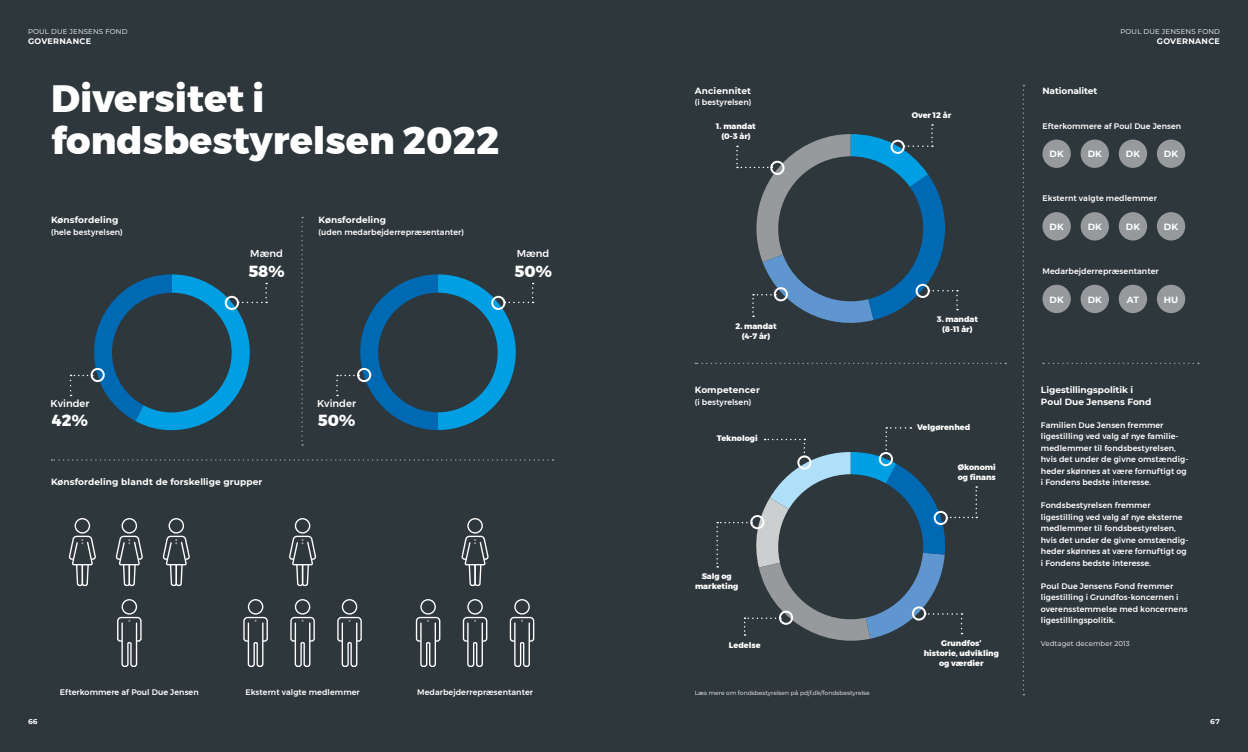
<style>
.page{position:relative;width:1248px;height:752px;background:#fff}
.page>*{position:absolute;margin:0;border:0;box-sizing:border-box;transform-origin:0 0}
.t1{font:800 38px/42px "Montserrat";color:#fff}
.t2{font:800 16px "Montserrat";color:#fff}
.t3{font:500 10px "Montserrat";color:#fff}
.t4{font:700 9px/11.5px "Montserrat";letter-spacing:.01em;color:#fff}
.t5{font:700 9px "Montserrat";letter-spacing:-.01em;color:#fff}
.t6{font:500 8px/11.5px "Montserrat";letter-spacing:.01em;color:#fff}
.t7{font:800 8px/10px "Montserrat";color:#fff;text-align:center}
.t8{font:700 8px "Montserrat";letter-spacing:.04em;color:#fff}
.t9{font:7px "Montserrat";letter-spacing:.02em;color:#fff}
.t10{font:700 7px "Montserrat";color:#fff}
.t11{font:6px "Montserrat";color:#fff}
</style>
<div class="page">
<div style="left:0;top:0;width:1247px;height:751px;background:#2e373b"></div>
<div style="left:122px;top:598px;width:15px;height:16px;border:1px solid #fff;border-radius:50%"></div>
<svg style="left:117px;top:616px;width:25px;height:51px"></svg>
<div style="left:75px;top:517px;width:15px;height:16px;border:1px solid #fff;border-radius:50%"></div>
<svg style="left:69px;top:535px;width:27px;height:51px"></svg>
<div style="left:122px;top:517px;width:15px;height:16px;border:1px solid #fff;border-radius:50%"></div>
<svg style="left:116px;top:535px;width:27px;height:51px"></svg>
<div style="left:168px;top:517px;width:16px;height:16px;border:1px solid #fff;border-radius:50%"></div>
<svg style="left:163px;top:535px;width:27px;height:51px"></svg>
<div style="left:295px;top:598px;width:15px;height:16px;border:1px solid #fff;border-radius:50%"></div>
<svg style="left:290px;top:616px;width:25px;height:51px"></svg>
<div style="left:248px;top:598px;width:15px;height:16px;border:1px solid #fff;border-radius:50%"></div>
<svg style="left:243px;top:616px;width:25px;height:51px"></svg>
<div style="left:295px;top:517px;width:15px;height:16px;border:1px solid #fff;border-radius:50%"></div>
<svg style="left:289px;top:535px;width:28px;height:51px"></svg>
<div style="left:342px;top:598px;width:15px;height:16px;border:1px solid #fff;border-radius:50%"></div>
<svg style="left:337px;top:616px;width:25px;height:51px"></svg>
<div style="left:467px;top:598px;width:16px;height:16px;border:1px solid #fff;border-radius:50%"></div>
<svg style="left:462px;top:616px;width:26px;height:51px"></svg>
<div style="left:420px;top:598px;width:16px;height:16px;border:1px solid #fff;border-radius:50%"></div>
<svg style="left:415px;top:616px;width:26px;height:51px"></svg>
<div style="left:467px;top:517px;width:16px;height:16px;border:1px solid #fff;border-radius:50%"></div>
<svg style="left:461px;top:535px;width:28px;height:51px"></svg>
<div style="left:514px;top:598px;width:16px;height:16px;border:1px solid #fff;border-radius:50%"></div>
<svg style="left:509px;top:616px;width:26px;height:51px"></svg>
<svg style="left:52px;top:459px;width:501px;height:1px"></svg>
<svg style="left:1022px;top:85px;width:2px;height:610px"></svg>
<svg style="left:1042px;top:362px;width:156px;height:2px"></svg>
<svg style="left:695px;top:362px;width:311px;height:2px"></svg>
<svg style="left:716px;top:427px;width:261px;height:214px"></svg>
<div style="left:933px;top:510px;width:14px;height:14px;border:2px solid #fff;border-radius:50%"></div>
<div style="left:878px;top:452px;width:14px;height:14px;border:2px solid #fff;border-radius:50%"></div>
<div style="left:797px;top:455px;width:14px;height:14px;border:2px solid #fff;border-radius:50%"></div>
<div style="left:911px;top:606px;width:15px;height:14px;border:2px solid #fff;border-radius:50%"></div>
<div style="left:778px;top:610px;width:15px;height:14px;border:2px solid #fff;border-radius:50%"></div>
<div style="left:750px;top:514px;width:14px;height:15px;border:2px solid #fff;border-radius:50%"></div>
<div style="left:1042px;top:139px;width:28px;height:29px;background:#979a9c;border-radius:50%"></div>
<div style="left:1080px;top:139px;width:28px;height:29px;background:#979a9c;border-radius:50%"></div>
<div style="left:1118px;top:139px;width:28px;height:29px;background:#979a9c;border-radius:50%"></div>
<div style="left:1156px;top:139px;width:29px;height:29px;background:#979a9c;border-radius:50%"></div>
<div style="left:1042px;top:212px;width:28px;height:28px;background:#979a9c;border-radius:50%"></div>
<div style="left:1080px;top:212px;width:28px;height:28px;background:#979a9c;border-radius:50%"></div>
<div style="left:1118px;top:212px;width:28px;height:28px;background:#979a9c;border-radius:50%"></div>
<div style="left:1156px;top:212px;width:29px;height:28px;background:#979a9c;border-radius:50%"></div>
<div style="left:1042px;top:284px;width:28px;height:29px;background:#979a9c;border-radius:50%"></div>
<div style="left:1080px;top:284px;width:28px;height:29px;background:#979a9c;border-radius:50%"></div>
<div style="left:1118px;top:284px;width:28px;height:29px;background:#979a9c;border-radius:50%"></div>
<div style="left:1156px;top:284px;width:29px;height:29px;background:#979a9c;border-radius:50%"></div>
<svg style="left:736px;top:124px;width:221px;height:199px"></svg>
<div style="left:773px;top:287px;width:14px;height:14px;border:2px solid #fff;border-radius:50%"></div>
<svg style="left:301px;top:217px;width:2px;height:228px"></svg>
<svg style="left:70px;top:274px;width:197px;height:156px"></svg>
<svg style="left:336px;top:274px;width:197px;height:156px"></svg>
<div style="left:225px;top:296px;width:14px;height:14px;border:2px solid #fff;border-radius:50%"></div>
<div style="left:491px;top:296px;width:14px;height:14px;border:2px solid #fff;border-radius:50%"></div>
<div style="left:91px;top:368px;width:14px;height:14px;border:2px solid #fff;border-radius:50%"></div>
<div style="left:357px;top:368px;width:14px;height:14px;border:2px solid #fff;border-radius:50%"></div>
<p class="t9" style="left:28px;top:26px;width:101px">POUL DUE JENSENS FOND</p>
<p class="t8" style="left:28px;top:35px;width:64px">GOVERNANCE</p>
<h1 class="t1" style="left:51px;top:78px;width:450px">Diversitet i fondsbestyrelsen 2022</h1>
<p class="t4" style="left:51px;top:214px;width:69px">Kønsfordeling</p>
<p class="t6" style="left:51px;top:226px;width:73px">(hele bestyrelsen)</p>
<p class="t4" style="left:318px;top:214px;width:69px">Kønsfordeling</p>
<p class="t6" style="left:318px;top:226px;width:147px">(uden medarbejderrepræsentanter)</p>
<p class="t3" style="left:250px;top:246px;width:34px">Mænd</p>
<h2 class="t2" style="left:248px;top:258px;width:38px">58%</h2>
<p class="t3" style="left:516px;top:246px;width:34px">Mænd</p>
<h2 class="t2" style="left:514px;top:258px;width:39px">50%</h2>
<p class="t3" style="left:51px;top:395px;width:40px">Kvinder</p>
<h2 class="t2" style="left:52px;top:407px;width:37px">42%</h2>
<p class="t3" style="left:317px;top:395px;width:40px">Kvinder</p>
<h2 class="t2" style="left:318px;top:407px;width:39px">50%</h2>
<p class="t4" style="left:51px;top:475px;width:213px">Kønsfordeling blandt de forskellige grupper</p>
<p class="t10" style="left:28px;top:715px;width:11px">66</p>
<p class="t6" style="left:60px;top:686px;width:140px">Efterkommere af Poul Due Jensen</p>
<p class="t6" style="left:245px;top:686px;width:116px">Eksternt valgte medlemmer</p>
<p class="t6" style="left:417px;top:686px;width:117px">Medarbejderrepræsentanter</p>
<p class="t9" style="left:1120px;top:26px;width:101px">POUL DUE JENSENS FOND</p>
<p class="t4" style="left:694px;top:84px;width:58px">Anciennitet</p>
<p class="t5" style="left:1042px;top:84px;width:56px">Nationalitet</p>
<p class="t6" style="left:694px;top:97px;width:58px">(i bestyrelsen)</p>
<p class="t7" style="left:911px;top:110px;width:41px">Over 12 år</p>
<p class="t8" style="left:1156px;top:35px;width:64px">GOVERNANCE</p>
<p class="t7" style="left:716px;top:121px;width:41px">1. mandat (0-3 år)</p>
<p class="t7" style="left:735px;top:321px;width:43px">2. mandat (4-7 år)</p>
<p class="t4" style="left:694px;top:383px;width:67px">Kompetencer</p>
<p class="t6" style="left:694px;top:396px;width:58px">(i bestyrelsen)</p>
<p class="t7" style="left:716px;top:433px;width:42px">Teknologi</p>
<p class="t7" style="left:695px;top:571px;width:45px">Salg og marketing</p>
<p class="t7" style="left:729px;top:639px;width:33px">Ledelse</p>
<p class="t11" style="left:694px;top:688px;width:177px">Læs mere om fondsbestyrelsen på pdjf.dk/fondsbestyrelse</p>
<p class="t7" style="left:936px;top:314px;width:43px">3. mandat (8-11 år)</p>
<p class="t7" style="left:917px;top:422px;width:55px">Velgørenhed</p>
<p class="t7" style="left:957px;top:462px;width:39px;text-align:left">Økonomi og finans</p>
<p class="t7" style="left:923px;top:638px;width:77px">Grundfos’ historie, udvikling og værdier</p>
<p class="t6" style="left:1042px;top:120px;width:140px">Efterkommere af Poul Due Jensen</p>
<p class="t4" style="left:1049px;top:148px;width:16px">DK</p>
<p class="t4" style="left:1087px;top:148px;width:16px">DK</p>
<p class="t4" style="left:1125px;top:148px;width:16px">DK</p>
<p class="t4" style="left:1163px;top:148px;width:16px">DK</p>
<p class="t6" style="left:1042px;top:192px;width:116px">Eksternt valgte medlemmer</p>
<p class="t4" style="left:1049px;top:220px;width:16px">DK</p>
<p class="t4" style="left:1087px;top:220px;width:16px">DK</p>
<p class="t4" style="left:1125px;top:220px;width:16px">DK</p>
<p class="t4" style="left:1163px;top:220px;width:16px">DK</p>
<p class="t6" style="left:1042px;top:265px;width:118px">Medarbejderrepræsentanter</p>
<p class="t4" style="left:1049px;top:293px;width:16px">DK</p>
<p class="t4" style="left:1087px;top:293px;width:16px">DK</p>
<p class="t4" style="left:1126px;top:293px;width:14px">AT</p>
<p class="t4" style="left:1163px;top:293px;width:16px">HU</p>
<p class="t4" style="left:1040px;top:383px;width:112px">Ligestillingspolitik i<br>Poul Due Jensens Fond</p>
<p class="t6" style="left:1040px;top:419px;width:149px">Familien Due Jensen fremmer ligestilling ved valg af nye familie&shy;medlemmer til fondsbestyrelsen, hvis det under de givne omstændig&shy;heder skønnes at være fornuftigt og i Fondens bedste interesse.</p>
<p class="t6" style="left:1040px;top:499px;width:149px">Fondsbestyrelsen fremmer ligestilling ved valg af nye eksterne medlemmer til fondsbestyrelsen, hvis det under de givne omstændig&shy;heder skønnes at være fornuftigt og i Fondens bedste interesse.</p>
<p class="t6" style="left:1040px;top:579px;width:148px">Poul Due Jensens Fond fremmer ligestilling i Grundfos-koncernen i overensstemmelse med koncernens ligestillingspolitik.</p>
<p class="t9" style="left:1040px;top:638px;width:90px">Vedtaget december 2013</p>
<p class="t10" style="left:1209px;top:715px;width:11px">67</p>
</div>
